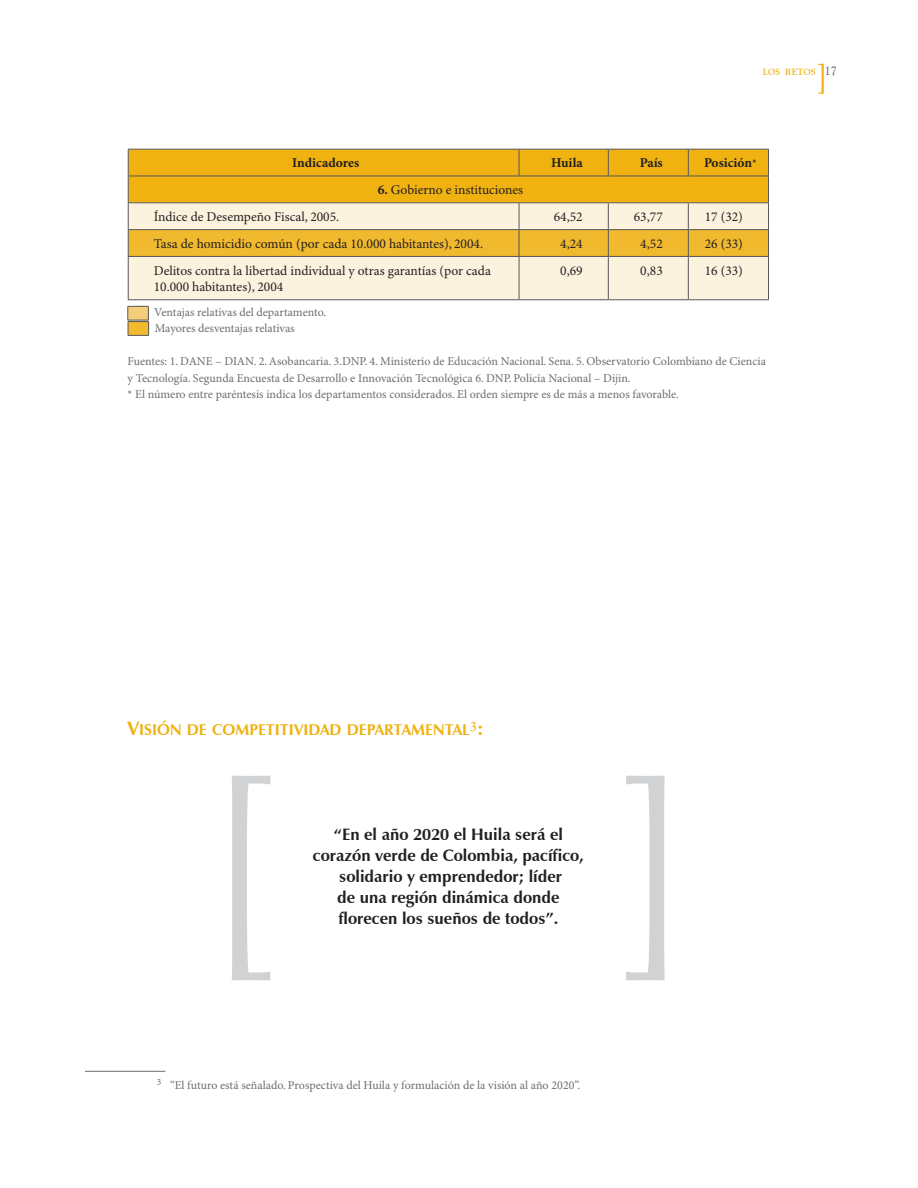
<style>
.page{position:relative;width:918px;height:1188px;background:#fff}
.page>*{position:absolute;margin:0;border:0;box-sizing:border-box;transform-origin:0 0}
.t1{font:700 16.5px/21px "Zapf Humanist 601 BT";color:#231f20;text-align:center}
.t2{font:700 15.6px "Zapf Humanist 601 BT";color:#efb211}
.t3{font:13.5px/16.5px "Minion Pro";color:#231f20}
.t4{font:700 13.5px "Minion Pro";color:#231f20}
.t5{font:12px/16.5px "Minion Pro";color:#6c6d70}
.t6{font:700 9px "Goudy";color:#efb211}
.s1{font-weight:400;font-size:12px;color:#57585a}
.s2{font-weight:400;font-size:12px}
.s3{font-weight:700}
.s4{font-size:19.5px}
</style>
<div class="page">
<svg style="left:818px;top:64px;width:6px;height:30px"></svg>
<svg style="left:232px;top:776px;width:38px;height:204px"></svg>
<svg style="left:626px;top:776px;width:39px;height:204px"></svg>
<hr style="left:85px;top:1071px;width:80px;height:1px;background:#6c6d70">
<div style="left:129px;top:257px;width:639px;height:42px;background:#fcf3df"></div>
<svg style="left:128px;top:149px;width:641px;height:107px;background:#ecbf4c"></svg>
<hr style="left:128px;top:256px;width:391px;height:1px;background:#57585a">
<hr style="left:128px;top:257px;width:1px;height:42px;background:#57585a">
<hr style="left:519px;top:256px;width:89px;height:1px;background:#57585a">
<hr style="left:519px;top:257px;width:1px;height:42px;background:#57585a">
<hr style="left:608px;top:256px;width:80px;height:1px;background:#57585a">
<hr style="left:608px;top:257px;width:1px;height:42px;background:#57585a">
<hr style="left:688px;top:256px;width:81px;height:1px;background:#57585a">
<hr style="left:688px;top:257px;width:1px;height:42px;background:#57585a">
<hr style="left:768px;top:257px;width:1px;height:42px;background:#57585a">
<hr style="left:128px;top:299px;width:391px;height:1px;background:#57585a">
<hr style="left:519px;top:299px;width:89px;height:1px;background:#57585a">
<hr style="left:608px;top:299px;width:80px;height:1px;background:#57585a">
<hr style="left:688px;top:299px;width:81px;height:1px;background:#57585a">
<svg style="left:128px;top:306px;width:21px;height:30px"></svg>
<p class="t6" style="left:763px;top:67px;width:74px">LOS RETOS <span class="s1">17</span></p>
<p class="t4" style="left:292px;top:155px;width:69px">Indicadores</p>
<p class="t4" style="left:551px;top:155px;width:33px">Huila</p>
<p class="t4" style="left:640px;top:155px;width:25px">País</p>
<p class="t4" style="left:704px;top:155px;width:55px">Posición<span class="s2">*</span></p>
<p class="t3" style="left:378px;top:182px;width:147px"><span class="s3">6.</span> Gobierno e instituciones</p>
<p class="t3" style="left:154px;top:209px;width:187px">Índice de Desempeño Fiscal, 2005.</p>
<p class="t3" style="left:554px;top:209px;width:30px">64,52</p>
<p class="t3" style="left:634px;top:209px;width:30px">63,77</p>
<p class="t3" style="left:705px;top:209px;width:40px">17 (32)</p>
<p class="t3" style="left:154px;top:236px;width:331px">Tasa de homicidio común (por cada 10.000 habitantes), 2004.</p>
<p class="t3" style="left:560px;top:236px;width:24px">4,24</p>
<p class="t3" style="left:640px;top:236px;width:24px">4,52</p>
<p class="t3" style="left:705px;top:236px;width:40px">26 (33)</p>
<p class="t3" style="left:154px;top:263px;width:339px">Delitos contra la libertad individual y otras garantías (por cada<br>10.000 habitantes), 2004</p>
<p class="t3" style="left:560px;top:263px;width:24px">0,69</p>
<p class="t3" style="left:640px;top:263px;width:24px">0,83</p>
<p class="t3" style="left:705px;top:263px;width:40px">16 (33)</p>
<p class="t5" style="left:154px;top:304px;width:173px">Ventajas relativas del departamento.<br>Mayores desventajas relativas</p>
<p class="t5" style="left:128px;top:354px;width:640px">Fuentes: 1. DANE – DIAN. 2.Asobancaria. 3.DNP. 4. Ministerio de Educación Nacional. Sena. 5. Observatorio Colombiano de Ciencia y Tecnología. Segunda Encuesta de Desarrollo e Innovación Tecnológica 6. DNP. Policía Nacional – Dijin.<br>* El número entre paréntesis indica los departamentos considerados. El orden siempre es de más a menos favorable.</p>
<h2 class="t2" style="left:128px;top:720px;width:358px"><span class="s4">V</span>isión de competitividad departamental<sup>3</sup><span class="s4">:</span></h2>
<h1 class="t1" style="left:313px;top:824px;width:272px">“En el año 2020 el Huila será el corazón verde de Colombia, pacífico, solidario y emprendedor; líder<br>de una región dinámica donde florecen los sueños de todos”.</h1>
<p class="t5" style="left:157px;top:1077px;width:425px"><sup>3</sup> “El futuro está señalado. Prospectiva del Huila y formulación de la visión al año 2020”.</p>
</div>
